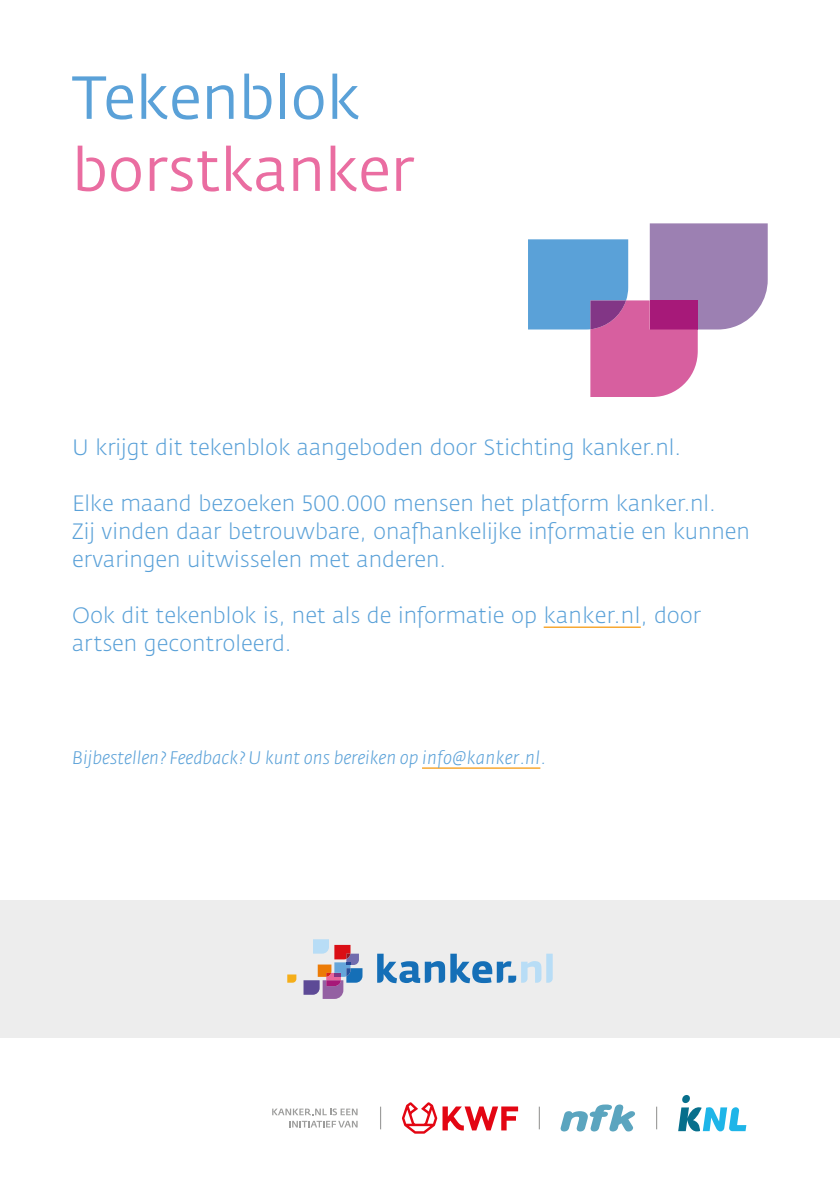
<style>
.page{position:relative;width:840px;height:1191px;background:#fff}
.page>*{position:absolute;margin:0;border:0;box-sizing:border-box;transform-origin:0 0}
.t1{font:60px "Fedra Sans Std";color:#ea6da1}
.t2{font:60px "Fedra Sans Std";color:#5aa1d8}
.t3{font:300 22px/28px "Fedra Sans";color:#5aa1d8}
.t4{font:italic 300 18px "KWF Fedra Sans";color:#5aa1d8}
</style>
<div class="page">
<svg style="left:528px;top:223px;width:239px;height:174px"></svg>
<div style="left:0;top:900px;width:839px;height:137px;background:#ededed"></div>
<hr style="left:543px;top:626px;width:97px;height:2px;background:#f7a833">
<hr style="left:422px;top:767px;width:118px;height:2px;background:#f7a833">
<svg style="left:287px;top:974px;width:9px;height:8px"></svg>
<svg style="left:303px;top:939px;width:59px;height:60px"></svg>
<svg style="left:377px;top:953px;width:175px;height:30px"></svg>
<svg style="left:272px;top:1108px;width:85px;height:19px"></svg>
<svg style="left:402px;top:1102px;width:116px;height:31px"></svg>
<svg style="left:560px;top:1104px;width:75px;height:27px"></svg>
<svg style="left:538px;top:1107px;width:1px;height:22px"></svg>
<svg style="left:380px;top:1106px;width:1px;height:23px"></svg>
<svg style="left:681px;top:1095px;width:8px;height:8px"></svg>
<svg style="left:678px;top:1107px;width:68px;height:24px"></svg>
<h1 class="t2" style="left:72px;top:60px;width:289px">Tekenblok</h1>
<h1 class="t1" style="left:72px;top:132px;width:343px">borstkanker</h1>
<p class="t3" style="left:72px;top:434px;width:610px">U krijgt dit tekenblok aangeboden door Stichting kanker.nl.</p>
<p class="t3" style="left:72px;top:490px;width:679px">Elke maand bezoeken 500.000 mensen het platform kanker.nl.<br>Zij vinden daar betrouwbare, onafhankelijke informatie en kunnen ervaringen uitwisselen met anderen.</p>
<p class="t3" style="left:72px;top:602px;width:630px">Ook dit tekenblok is, net als de informatie op kanker.nl, door artsen gecontroleerd.</p>
<p class="t4" style="left:72px;top:748px;width:475px">Bijbestellen? Feedback? U kunt ons bereiken op info@kanker.nl.</p>
</div>
